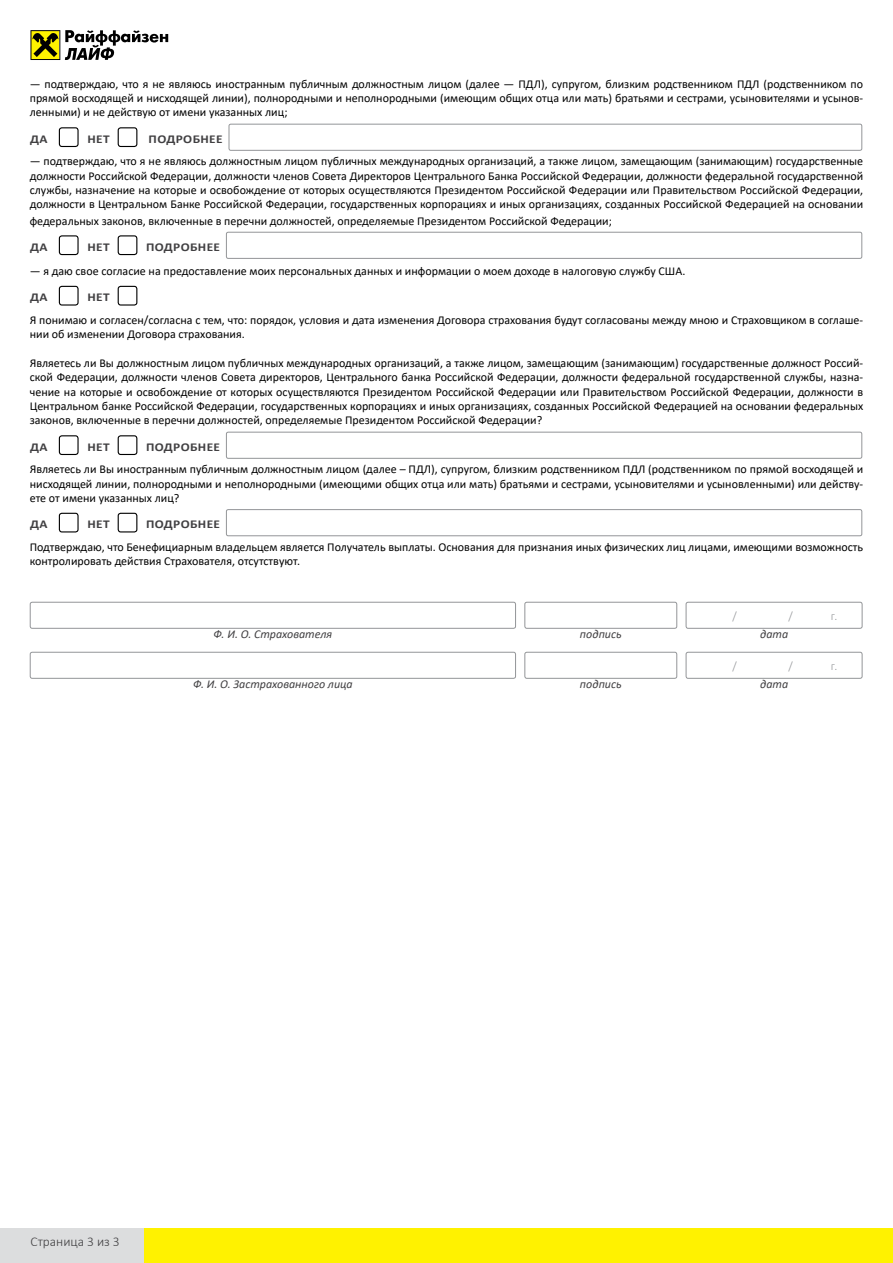
<style>
.page{position:relative;width:893px;height:1263px;background:#fff}
.page>*{position:absolute;margin:0;border:0;box-sizing:border-box;transform-origin:0 0}
.t1{font:300 13.5px "Calibri";color:#414042}
.t2{font:12px/14.4px "Calibri";color:#000;text-align:justify}
.t3{font:italic 12px "Calibri";color:#414042}
.t4{font:700 12px "Calibri";letter-spacing:.03em;color:#414042;scale:1.11 1}
.t5{font:300 12px "Calibri";color:#939598}
</style>
<div class="page">
<div style="left:59px;top:127px;width:20px;height:20px;border:1px solid #000;border-radius:3px"></div>
<div style="left:118px;top:127px;width:19px;height:20px;border:1px solid #000;border-radius:3px"></div>
<div style="left:229px;top:124px;width:633px;height:27px;border:1px solid #939598;border-radius:2px"></div>
<div style="left:59px;top:235px;width:20px;height:20px;border:1px solid #000;border-radius:3px"></div>
<div style="left:118px;top:235px;width:19px;height:20px;border:1px solid #000;border-radius:3px"></div>
<div style="left:226px;top:232px;width:636px;height:27px;border:1px solid #939598;border-radius:2px"></div>
<div style="left:59px;top:286px;width:20px;height:20px;border:1px solid #000;border-radius:3px"></div>
<div style="left:118px;top:286px;width:19px;height:20px;border:1px solid #000;border-radius:3px"></div>
<div style="left:59px;top:435px;width:20px;height:20px;border:1px solid #000;border-radius:3px"></div>
<div style="left:118px;top:435px;width:19px;height:20px;border:1px solid #000;border-radius:3px"></div>
<div style="left:226px;top:432px;width:636px;height:27px;border:1px solid #939598;border-radius:2px"></div>
<div style="left:59px;top:513px;width:20px;height:19px;border:1px solid #000;border-radius:3px"></div>
<div style="left:118px;top:513px;width:19px;height:19px;border:1px solid #000;border-radius:3px"></div>
<div style="left:226px;top:509px;width:636px;height:27px;border:1px solid #939598;border-radius:2px"></div>
<div style="left:0;top:1228px;width:145px;height:35px;background:#dcddde"></div>
<div style="left:145px;top:1228px;width:748px;height:35px;background:#fff200"></div>
<div style="left:30px;top:652px;width:486px;height:27px;border:1px solid #939598;border-radius:2px"></div>
<div style="left:30px;top:602px;width:486px;height:27px;border:1px solid #939598;border-radius:2px"></div>
<div style="left:524px;top:652px;width:153px;height:27px;border:1px solid #939598;border-radius:2px"></div>
<div style="left:524px;top:602px;width:153px;height:27px;border:1px solid #939598;border-radius:2px"></div>
<div style="left:686px;top:652px;width:176px;height:27px;border:1px solid #939598;border-radius:2px"></div>
<div style="left:686px;top:602px;width:176px;height:27px;border:1px solid #939598;border-radius:2px"></div>
<svg style="left:30px;top:30px;width:138px;height:30px"></svg>
<p class="t2" style="left:30px;top:76px;width:835px">— подтверждаю, что я не являюсь иностранным публичным должностным лицом (далее — ПДЛ), супругом, близким родственником ПДЛ (родственником по прямой восходящей и нисходящей линии), полнородными и неполнородными (имеющим общих отца или мать) братьями и сестрами, усыновителями и усынов&shy;ленными) и не действую от имени указанных лиц;</p>
<p class="t4" style="left:30px;top:130px;width:17px">ДА</p>
<p class="t4" style="left:87px;top:130px;width:22px">НЕТ</p>
<p class="t4" style="left:149px;top:130px;width:68px">ПОДРОБНЕЕ</p>
<p class="t2" style="left:30px;top:154px;width:835px">— подтверждаю, что я не являюсь должностным лицом публичных международных организаций, а также лицом, замещающим (занимающим) государственные должности Российской Федерации, должности членов Совета Директоров Центрального Банка Российской Федерации, должности федеральной государственной службы, назначение на которые и освобождение от которых осуществляются Президентом Российской Федерации или Правительством Российской Федерации, должности в Центральном Банке Российской Федерации, государственных корпорациях и иных организациях, созданных Российской Федерацией на основании</p>
<p class="t2" style="left:30px;top:213px;width:584px">федеральных законов, включенные в перечни должностей, определяемые Президентом Российской Федерации;</p>
<p class="t4" style="left:30px;top:238px;width:17px">ДА</p>
<p class="t4" style="left:87px;top:238px;width:22px">НЕТ</p>
<p class="t4" style="left:146px;top:238px;width:68px">ПОДРОБНЕЕ</p>
<p class="t2" style="left:30px;top:263px;width:657px">— я даю свое согласие на предоставление моих персональных данных и информации о моем доходе в налоговую службу США.</p>
<p class="t4" style="left:30px;top:289px;width:17px">ДА</p>
<p class="t4" style="left:87px;top:289px;width:22px">НЕТ</p>
<p class="t2" style="left:30px;top:312px;width:835px">Я понимаю и согласен/согласна с тем, что: порядок, условия и дата изменения Договора страхования будут согласованы между мною и Страховщиком в соглаше&shy;нии об изменении Договора страхования.</p>
<p class="t2" style="left:30px;top:355px;width:835px">Являетесь ли Вы должностным лицом публичных международных организаций, а также лицом, замещающим (занимающим) государственные должност Россий&shy;ской Федерации, должности членов Совета директоров, Центрального банка Российской Федерации, должности федеральной государственной службы, назна&shy;чение на которые и освобождение от которых осуществляются Президентом Российской Федерации или Правительством Российской Федерации, должности в Центральном банке Российской Федерации, государственных корпорациях и иных организациях, созданных Российской Федерацией на основании федеральных законов, включенные в перечни должностей, определяемые Президентом Российской Федерации?</p>
<p class="t4" style="left:30px;top:438px;width:17px">ДА</p>
<p class="t4" style="left:87px;top:438px;width:22px">НЕТ</p>
<p class="t4" style="left:146px;top:438px;width:68px">ПОДРОБНЕЕ</p>
<p class="t2" style="left:30px;top:462px;width:835px">Являетесь ли Вы иностранным публичным должностным лицом (далее – ПДЛ), супругом, близким родственником ПДЛ (родственником по прямой восходящей и нисходящей линии, полнородными и неполнородными (имеющими общих отца или мать) братьями и сестрами, усыновителями и усыновленными) или действу&shy;ете от имени указанных лиц?</p>
<p class="t4" style="left:30px;top:516px;width:17px">ДА</p>
<p class="t4" style="left:87px;top:516px;width:22px">НЕТ</p>
<p class="t4" style="left:146px;top:516px;width:68px">ПОДРОБНЕЕ</p>
<p class="t2" style="left:30px;top:539px;width:835px">Подтверждаю, что Бенефициарным владельцем является Получатель выплаты. Основания для признания иных физических лиц лицами, имеющими возможность контролировать действия Страхователя, отсутствуют.</p>
<p class="t3" style="left:214px;top:626px;width:120px">Ф. И. О. Страхователя</p>
<p class="t3" style="left:193px;top:676px;width:161px">Ф. И. О. Застрахованного лица</p>
<p class="t1" style="left:30px;top:1233px;width:91px">Страница 3 из 3</p>
<p class="t3" style="left:580px;top:626px;width:43px">подпись</p>
<p class="t3" style="left:580px;top:676px;width:43px">подпись</p>
<p class="t5" style="left:733px;top:608px;width:6px">/</p>
<p class="t5" style="left:788px;top:608px;width:6px">/</p>
<p class="t5" style="left:831px;top:608px;width:8px">г.</p>
<p class="t3" style="left:760px;top:626px;width:30px">дата</p>
<p class="t5" style="left:733px;top:658px;width:6px">/</p>
<p class="t5" style="left:788px;top:658px;width:6px">/</p>
<p class="t5" style="left:831px;top:658px;width:8px">г.</p>
<p class="t3" style="left:760px;top:676px;width:30px">дата</p>
</div>
